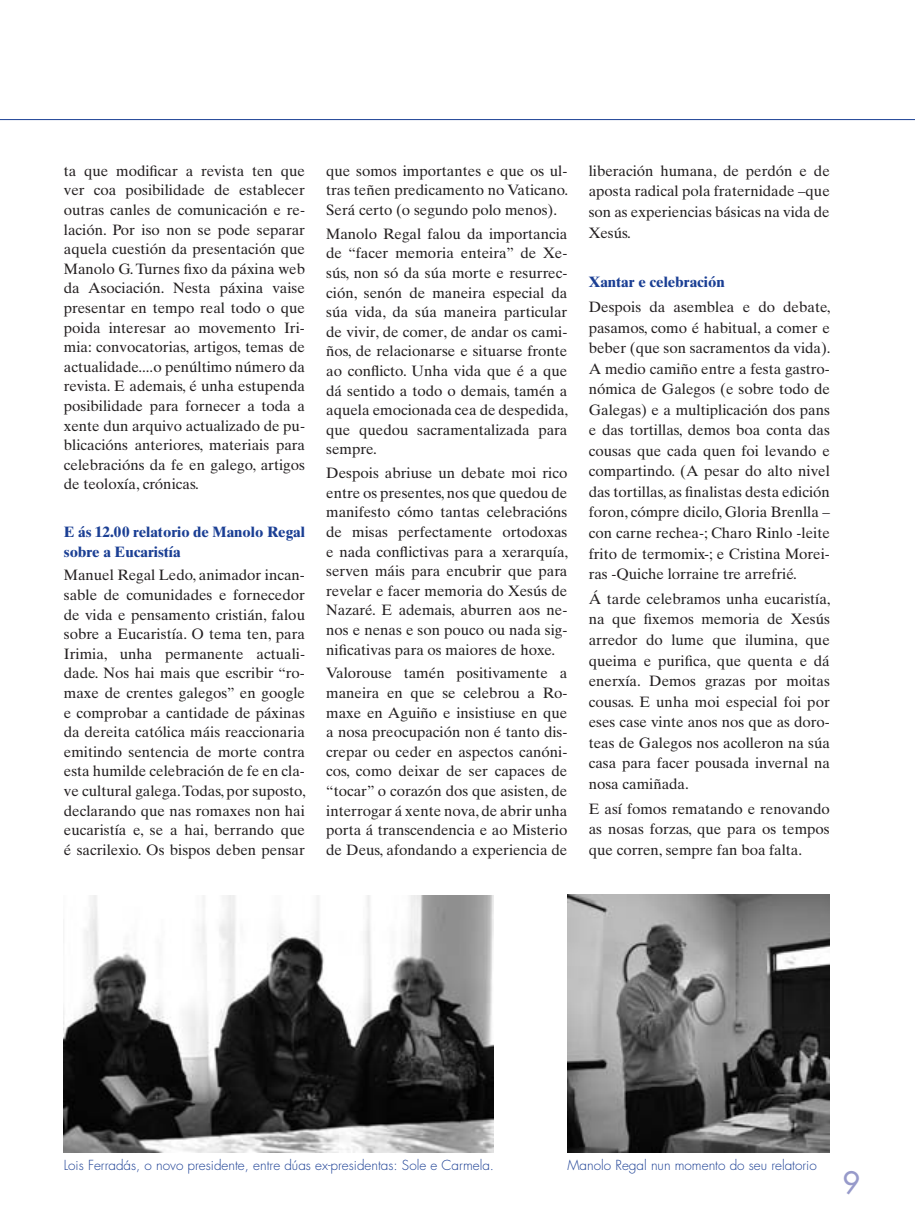
<style>
.page{position:relative;width:915px;height:1212px;background:#fff}
.page>*{position:absolute;margin:0;border:0;box-sizing:border-box;transform-origin:0 0}
.t1{font:500 30px "Futura Std";color:#979aca}
.t2{font:15px/19.6px "Times Ten LT Std";color:#231f20;text-align:justify}
.t3{font:700 15px/19.6px "Times Ten LT Std";color:#1b3f94}
.t4{font:300 13.5px "Futura Std";color:#1b3f94}
</style>
<div class="page">
<img style="left:64px;top:895px;width:429px;height:257px">
<hr style="left:0;top:119px;width:914px;height:1px;background:#1b3f94">
<img style="left:567px;top:895px;width:262px;height:257px">
<p class="t2" style="left:64px;top:161px;width:242px">ta que modificar a revista ten que ver coa posibilidade de establecer outras canles de comunicación e re&shy;lación. Por iso non se pode separar aquela cuestión da presentación que Manolo G. Turnes fixo da páxina web da Asociación. Nesta páxina vaise presentar en tempo real todo o que poida interesar ao movemento Iri&shy;mia: convocatorias, artigos, temas de actualidade....o penúltimo número da revista. E ademais, é unha estupenda posibilidade para fornecer a toda a xente dun arquivo actualizado de pu&shy;blicacións anteriores, materiais para celebracións da fe en galego, artigos de teoloxía, crónicas.</p>
<p class="t3" style="left:64px;top:522px;width:242px">E ás 12.00 relatorio de Manolo Regal sobre a Eucaristía</p>
<p class="t2" style="left:64px;top:565px;width:243px">Manuel Regal Ledo, animador incan&shy;sable de comunidades e fornecedor de vida e pensamento cristián, falou sobre a Eucaristía. O tema ten, para Irimia, unha permanente actuali&shy;dade. Nos hai mais que escribir “ro&shy;maxe de crentes galegos” en google e comprobar a cantidade de páxinas da dereita católica máis reaccionaria emitindo sentencia de morte contra esta humilde celebración de fe en cla&shy;ve cultural galega. Todas, por suposto, declarando que nas romaxes non hai eucaristía e, se a hai, berrando que é sacrilexio. Os bispos deben pensar</p>
<p class="t2" style="left:326px;top:161px;width:243px">que somos importantes e que os ul&shy;tras teñen predicamento no Vaticano.<br>Será certo (o segundo polo menos).</p>
<p class="t2" style="left:326px;top:224px;width:243px">Manolo Regal falou da importancia de “facer memoria enteira” de Xe&shy;sús, non só da súa morte e resurrec&shy;ción, senón de maneira especial da súa vida, da súa maneira particular de vivir, de comer, de andar os cami&shy;ños, de relacionarse e situarse fronte ao conflicto. Unha vida que é a que dá sentido a todo o demais, tamén a aquela emocionada cea de despedida, que quedou sacramentalizada para sempre.</p>
<p class="t2" style="left:326px;top:463px;width:243px">Despois abriuse un debate moi rico entre os presentes, nos que quedou de manifesto cómo tantas celebracións de misas perfectamente ortodoxas e nada conflictivas para a xerarquía, serven máis para encubrir que para revelar e facer memoria do Xesús de Nazaré. E ademais, aburren aos ne&shy;nos e nenas e son pouco ou nada sig&shy;nificativas para os maiores de hoxe.</p>
<p class="t2" style="left:326px;top:663px;width:242px">Valorouse tamén positivamente a maneira en que se celebrou a Ro&shy;maxe en Aguiño e insistiuse en que a nosa preocupación non é tanto dis&shy;crepar ou ceder en aspectos canóni&shy;cos, como deixar de ser capaces de “tocar” o corazón dos que asisten, de interrogar á xente nova, de abrir unha porta á transcendencia e ao Misterio de Deus, afondando a experiencia de</p>
<p class="t2" style="left:588px;top:160px;width:242px;line-height:20.5px">liberación humana, de perdón e de aposta radical pola fraternidade –que son as experiencias básicas na vida de Xesús.</p>
<p class="t3" style="left:588px;top:272px;width:137px">Xantar e celebración</p>
<p class="t2" style="left:588px;top:296px;width:243px;line-height:20.5px">Despois da asemblea e do debate, pasamos, como é habitual, a comer e beber (que son sacramentos da vida).<br>A medio camiño entre a festa gastro&shy;nómica de Galegos (e sobre todo de Galegas) e a multiplicación dos pans e das tortillas, demos boa conta das cousas que cada quen foi levando e compartindo. (A pesar do alto nivel das tortillas, as finalistas desta edición foron, cómpre dicilo, Gloria Brenlla – con carne rechea-; Charo Rinlo -leite frito de termomix-; e Cristina Morei&shy;ras -Quiche lorraine tre arrefrié.</p>
<p class="t2" style="left:588px;top:588px;width:243px;line-height:20.5px">Á tarde celebramos unha eucaristía, na que fixemos memoria de Xesús arredor do lume que ilumina, que queima e purifica, que quenta e dá enerxía. Demos grazas por moitas cousas. E unha moi especial foi por eses case vinte anos nos que as doro&shy;teas de Galegos nos acolleron na súa casa para facer pousada invernal na nosa camiñada.</p>
<p class="t2" style="left:588px;top:798px;width:242px;line-height:20.5px">E así fomos rematando e renovando as nosas forzas, que para os tempos que corren, sempre fan boa falta.</p>
<p class="t4" style="left:64px;top:1156px;width:431px">Lois Ferradás, o novo presidente, entre dúas ex-presidentas: Sole e Carmela.</p>
<p class="t4" style="left:567px;top:1156px;width:251px">Manolo Regal nun momento do seu relatorio</p>
<h1 class="t1" style="left:842px;top:1164px;width:19px">9</h1>
</div>
